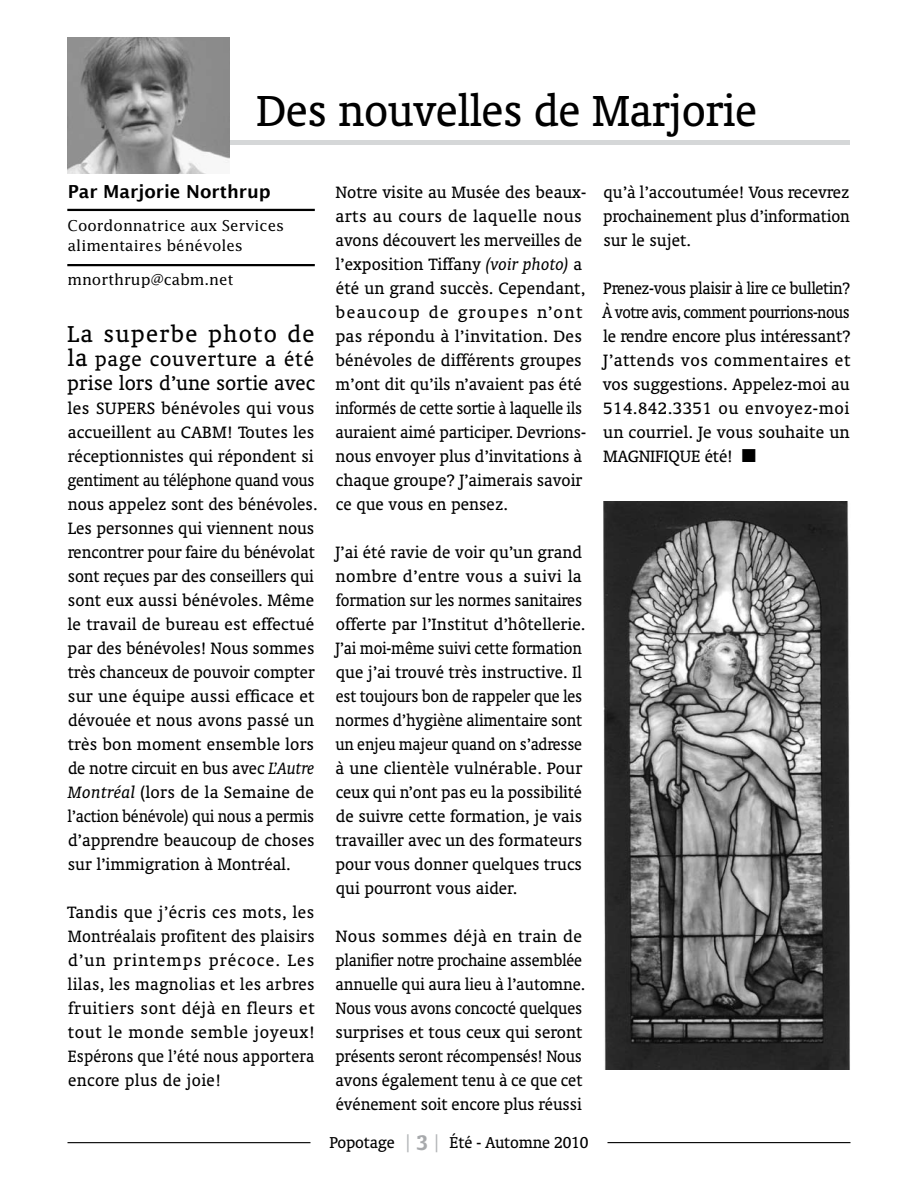
<style>
.page{position:relative;width:918px;height:1188px;background:#fff}
.page>*{position:absolute;margin:0;border:0;box-sizing:border-box;transform-origin:0 0}
.t1{font:49.5px "Oranda BT";letter-spacing:-.01em;color:#000}
.t2{font:26.25px "Oranda BT";letter-spacing:.045em;color:#000}
.t3{font:22.5px/24px "Oranda BT";letter-spacing:.01em;color:#000}
.t4{font:18.75px/24px "Oranda BT";color:#000;text-align:justify}
.t5{font:18.75px/24px "Oranda BT";color:#000;text-align:justify;scale:.96 1}
.t6{font:18px "Oranda BT";letter-spacing:-.01em;color:#000}
.t7{font:600 18px "Lucida Sans";color:#000}
.t8{font:15px/19.5px "Lucida";color:#000}
.s1{font-size:26.25px}
.s2{font-style:italic}
.s3{color:#b1b4b6}
</style>
<div class="page">
<hr style="left:608px;top:1142px;width:242px;height:1px;background:#000">
<hr style="left:68px;top:1142px;width:242px;height:1px;background:#000">
<div style="left:68px;top:140px;width:782px;height:5px;background:#d5d7d8"></div>
<hr style="left:67px;top:209px;width:248px;height:2px;background:#000">
<hr style="left:67px;top:264px;width:248px;height:2px;background:#000">
<img style="left:68px;top:38px;width:161px;height:136px">
<img style="left:603px;top:501px;width:247px;height:568px">
<h1 class="t1" style="left:256px;top:82px;width:503px">Des nouvelles de Marjorie</h1>
<p class="t7" style="left:68px;top:181px;width:205px">Par Marjorie Northrup</p>
<p class="t8" style="left:67px;top:216px;width:218px">Coordonnatrice aux Services alimentaires bénévoles</p>
<p class="t8" style="left:68px;top:270px;width:168px">mnorthrup@cabm.net</p>
<h2 class="t2" style="left:67px;top:319px;width:249px">La superbe photo de</h2>
<p class="t3" style="left:67px;top:347px;width:249px"><span class="s1">la</span> page couverture a été prise lors d’une sortie avec</p>
<p class="t4" style="left:68px;top:396px;width:249px">les SUPERS bénévoles qui vous accueillent au CABM! Toutes les réceptionnistes qui répondent si gentiment au téléphone quand vous nous appelez sont des bénévoles.<br>Les personnes qui viennent nous rencontrer pour faire du bénévolat sont reçues par des conseillers qui sont eux aussi bénévoles. Même le travail de bureau est effectué par des bénévoles! Nous sommes très chanceux de pouvoir compter sur une équipe aussi efficace et dévouée et nous avons passé un très bon moment ensemble lors de notre circuit en bus avec <span class="s2">L’Autre Montréal</span> (lors de la Semaine de l’action bénévole) qui nous a permis d’apprendre beaucoup de choses sur l’immigration à Montréal.</p>
<p class="t4" style="left:67px;top:900px;width:249px">Tandis que j’écris ces mots, les Montréalais profitent des plaisirs d’un printemps précoce. Les lilas, les magnolias et les arbres fruitiers sont déjà en fleurs et tout le monde semble joyeux!<br>Espérons que l’été nous apportera encore plus de joie!</p>
<p class="t4" style="left:335px;top:180px;width:252px;text-align:left">Notre visite au Musée des beaux&shy;arts au cours de laquelle nous avons découvert les merveilles de l’exposition Tiffany <span class="s2">(voir photo)</span> a été un grand succès. Cependant, beaucoup de groupes n’ont pas répondu à l’invitation. Des bénévoles de différents groupes m’ont dit qu’ils n’avaient pas été informés de cette sortie à laquelle ils auraient aimé participer. Devrions&shy;nous envoyer plus d’invitations à chaque groupe? J’aimerais savoir ce que vous en pensez.</p>
<p class="t4" style="left:335px;top:540px;width:249px">J’ai été ravie de voir qu’un grand nombre d’entre vous a suivi la formation sur les normes sanitaires offerte par l’Institut d’hôtellerie.<br>J’ai moi-même suivi cette formation que j’ai trouvé très instructive. Il est toujours bon de rappeler que les normes d’hygiène alimentaire sont un enjeu majeur quand on s’adresse à une clientèle vulnérable. Pour ceux qui n’ont pas eu la possibilité de suivre cette formation, je vais travailler avec un des formateurs pour vous donner quelques trucs qui pourront vous aider.</p>
<p class="t4" style="left:335px;top:924px;width:249px">Nous sommes déjà en train de planifier notre prochaine assemblée annuelle qui aura lieu à l’automne.<br>Nous vous avons concocté quelques surprises et tous ceux qui seront présents seront récompensés! Nous avons également tenu à ce que cet événement soit encore plus réussi</p>
<p class="t6" style="left:330px;top:1132px;width:260px">Popotage <span class="s3">| |</span> Été - Automne 2010</p>
<p class="t4" style="left:603px;top:180px;width:248px">qu’à l’accoutumée! Vous recevrez prochainement plus d’information sur le sujet.</p>
<p class="t5" style="left:602px;top:276px;width:260px">Prenez-vous plaisir à lire ce bulletin?<br>À votre avis, comment pourrions-nous le rendre encore plus intéressant?<br>J’attends vos commentaires et vos suggestions. Appelez-moi au 514.842.3351 ou envoyez-moi un courriel. Je vous souhaite un MAGNIFIQUE été! ■</p>
</div>
